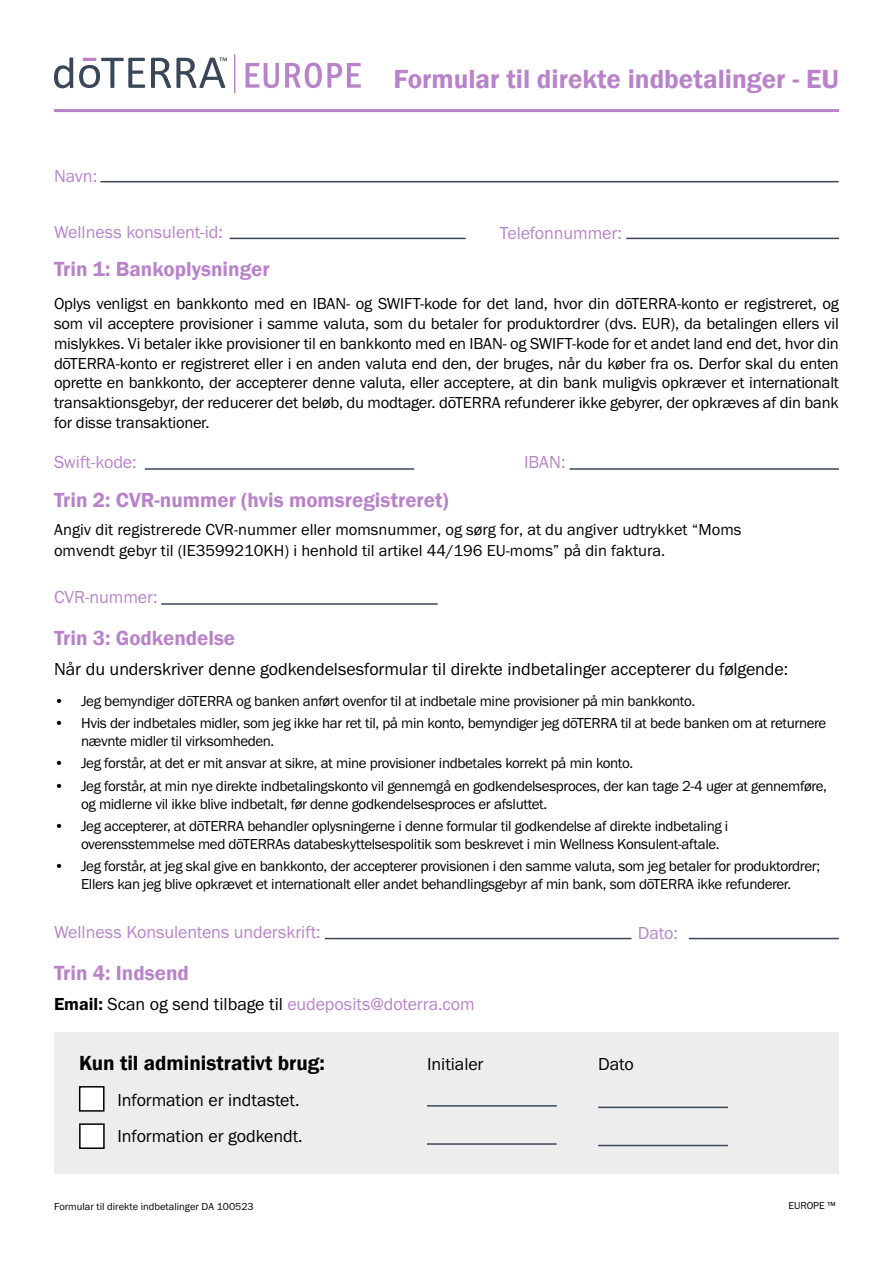
<style>
.page{position:relative;width:893px;height:1263px;background:#fff}
.page>*{position:absolute;margin:0;border:0;box-sizing:border-box;transform-origin:0 0}
.t1{font:600 27px "Franklin Gothic";color:#b983ca}
.t2{font:600 21px "Franklin Gothic";color:#b983ca}
.t3{font:600 21px "Franklin Gothic";color:#000}
.t4{font:18px "Franklin Gothic FS";letter-spacing:-.005em;color:#b983ca}
.t5{font:18px/36px "Franklin Gothic FS";letter-spacing:-.005em;color:#000}
.t6{font:16.5px/19.8px "Franklin Gothic FS";color:#000;text-align:justify}
.t7{font:15px/18px "Franklin Gothic FS";letter-spacing:-.025em;color:#000}
.t8{font:10.5px "Franklin Gothic FS";letter-spacing:-.01em;color:#000}
.s1{font-weight:600;color:#000}
.s2{color:#000}
</style>
<div class="page">
<svg style="left:246px;top:63px;width:33px;height:25px"></svg>
<svg style="left:285px;top:63px;width:76px;height:25px"></svg>
<svg style="left:151px;top:58px;width:76px;height:30px"></svg>
<svg style="left:79px;top:58px;width:66px;height:30px"></svg>
<svg style="left:54px;top:57px;width:19px;height:31px"></svg>
<hr style="left:234px;top:54px;width:1px;height:39px;background:#b983ca">
<hr style="left:54px;top:109px;width:785px;height:3px;background:#b983ca">
<hr style="left:100px;top:181px;width:739px;height:1px;background:#3b4759">
<hr style="left:230px;top:238px;width:236px;height:1px;background:#3b4759">
<hr style="left:626px;top:238px;width:213px;height:1px;background:#3b4759">
<hr style="left:161px;top:603px;width:277px;height:2px;background:#3b4759">
<hr style="left:145px;top:468px;width:269px;height:2px;background:#3b4759">
<hr style="left:569px;top:468px;width:270px;height:2px;background:#3b4759">
<hr style="left:325px;top:938px;width:307px;height:1px;background:#3b4759">
<hr style="left:689px;top:938px;width:150px;height:1px;background:#3b4759">
<div style="left:54px;top:1032px;width:785px;height:142px;background:#ededed"></div>
<div style="left:80px;top:1087px;width:24px;height:24px;background:#fff"></div>
<div style="left:79px;top:1086px;width:26px;height:26px;border:2px solid #000"></div>
<div style="left:80px;top:1124px;width:24px;height:24px;background:#fff"></div>
<div style="left:79px;top:1123px;width:26px;height:26px;border:2px solid #000"></div>
<hr style="left:427px;top:1105px;width:130px;height:1px;background:#3b4759">
<hr style="left:427px;top:1143px;width:130px;height:2px;background:#3b4759">
<hr style="left:598px;top:1106px;width:130px;height:2px;background:#3b4759">
<hr style="left:598px;top:1145px;width:130px;height:1px;background:#3b4759">
<p class="t4" style="left:54px;top:166px;width:45px">Navn:</p>
<p class="t4" style="left:54px;top:222px;width:170px">Wellness konsulent-id:</p>
<h2 class="t2" style="left:54px;top:256px;width:217px">Trin 1: Bankoplysninger</h2>
<h1 class="t1" style="left:393px;top:62px;width:447px">Formular til direkte indbetalinger - EU</h1>
<p class="t4" style="left:500px;top:223px;width:123px">Telefonnummer:</p>
<p class="t6" style="left:54px;top:294px;width:787px">Oplys venligst en bankkonto med en IBAN- og SWIFT-kode for det land, hvor din dōTERRA-konto er registreret, og som vil acceptere provisioner i samme valuta, som du betaler for produktordrer (dvs. EUR), da betalingen ellers vil mislykkes. Vi betaler ikke provisioner til en bankkonto med en IBAN- og SWIFT-kode for et andet land end det, hvor din dōTERRA-konto er registreret eller i en anden valuta end den, der bruges, når du køber fra os. Derfor skal du enten oprette en bankkonto, der accepterer denne valuta, eller acceptere, at din bank muligvis opkræver et internationalt transaktionsgebyr, der reducerer det beløb, du modtager. dōTERRA refunderer ikke gebyrer, der opkræves af din bank for disse transaktioner.</p>
<p class="t4" style="left:54px;top:452px;width:84px">Swift-kode:</p>
<p class="t4" style="left:524px;top:452px;width:43px">IBAN:</p>
<h2 class="t2" style="left:54px;top:487px;width:396px">Trin 2: CVR-nummer (hvis momsregistreret)</h2>
<p class="t6" style="left:54px;top:519px;width:689px;line-height:21.1px">Angiv dit registrerede CVR-nummer eller momsnummer, og sørg for, at du angiver udtrykket “Moms omvendt gebyr til (IE3599210KH) i henhold til artikel 44/196 EU-moms” på din faktura.</p>
<p class="t4" style="left:54px;top:587px;width:105px">CVR-nummer:</p>
<h2 class="t2" style="left:54px;top:625px;width:183px">Trin 3: Godkendelse</h2>
<p class="t5" style="left:54px;top:651px;width:736px">Når du underskriver denne godkendelsesformular til direkte indbetalinger accepterer du følgende:</p>
<p class="t7" style="left:54px;top:692px;width:643px">• Jeg bemyndiger dōTERRA og banken anført ovenfor til at indbetale mine provisioner på min bankkonto.</p>
<p class="t7" style="left:81px;top:714px;width:747px;text-indent:-27px">• Hvis der indbetales midler, som jeg ikke har ret til, på min konto, bemyndiger jeg dōTERRA til at bede banken om at returnere nævnte midler til virksomheden.</p>
<p class="t7" style="left:54px;top:755px;width:581px">• Jeg forstår, at det er mit ansvar at sikre, at mine provisioner indbetales korrekt på min konto.</p>
<p class="t7" style="left:81px;top:777px;width:747px;text-indent:-27px">• Jeg forstår, at min nye direkte indbetalingskonto vil gennemgå en godkendelsesproces, der kan tage 2-4 uger at gennemføre, og midlerne vil ikke blive indbetalt, før denne godkendelsesproces er afsluttet.</p>
<p class="t7" style="left:81px;top:817px;width:649px;text-indent:-27px">• Jeg accepterer, at dōTERRA behandler oplysningerne i denne formular til godkendelse af direkte indbetaling i overensstemmelse med dōTERRAs databeskyttelsespolitik som beskrevet i min Wellness Konsulent-aftale.</p>
<p class="t7" style="left:54px;top:857px;width:768px;text-align:center">• Jeg forstår, at jeg skal give en bankkonto, der accepterer provisionen i den samme valuta, som jeg betaler for produktordrer;<br>Ellers kan jeg blive opkrævet et internationalt eller andet behandlingsgebyr af min bank, som dōTERRA ikke refunderer.</p>
<p class="t4" style="left:54px;top:922px;width:268px">Wellness Konsulentens underskrift:</p>
<p class="t4" style="left:638px;top:923px;width:42px">Dato:</p>
<h2 class="t2" style="left:54px;top:960px;width:136px">Trin 4: Indsend</h2>
<p class="t4" style="left:54px;top:994px;width:422px"><span class="s1">Email:</span> <span class="s2">Scan og send tilbage til</span> eudeposits@doterra.com</p>
<h2 class="t3" style="left:79px;top:1050px;width:247px">Kun til administrativt brug:</h2>
<p class="t5" style="left:117px;top:1082px;width:187px">Information er indtastet.<br>Information er godkendt.</p>
<p class="t5" style="left:427px;top:1046px;width:58px">Initialer</p>
<p class="t5" style="left:598px;top:1046px;width:37px">Dato</p>
<p class="t8" style="left:788px;top:1200px;width:49px">EUROPE ™</p>
</div>
